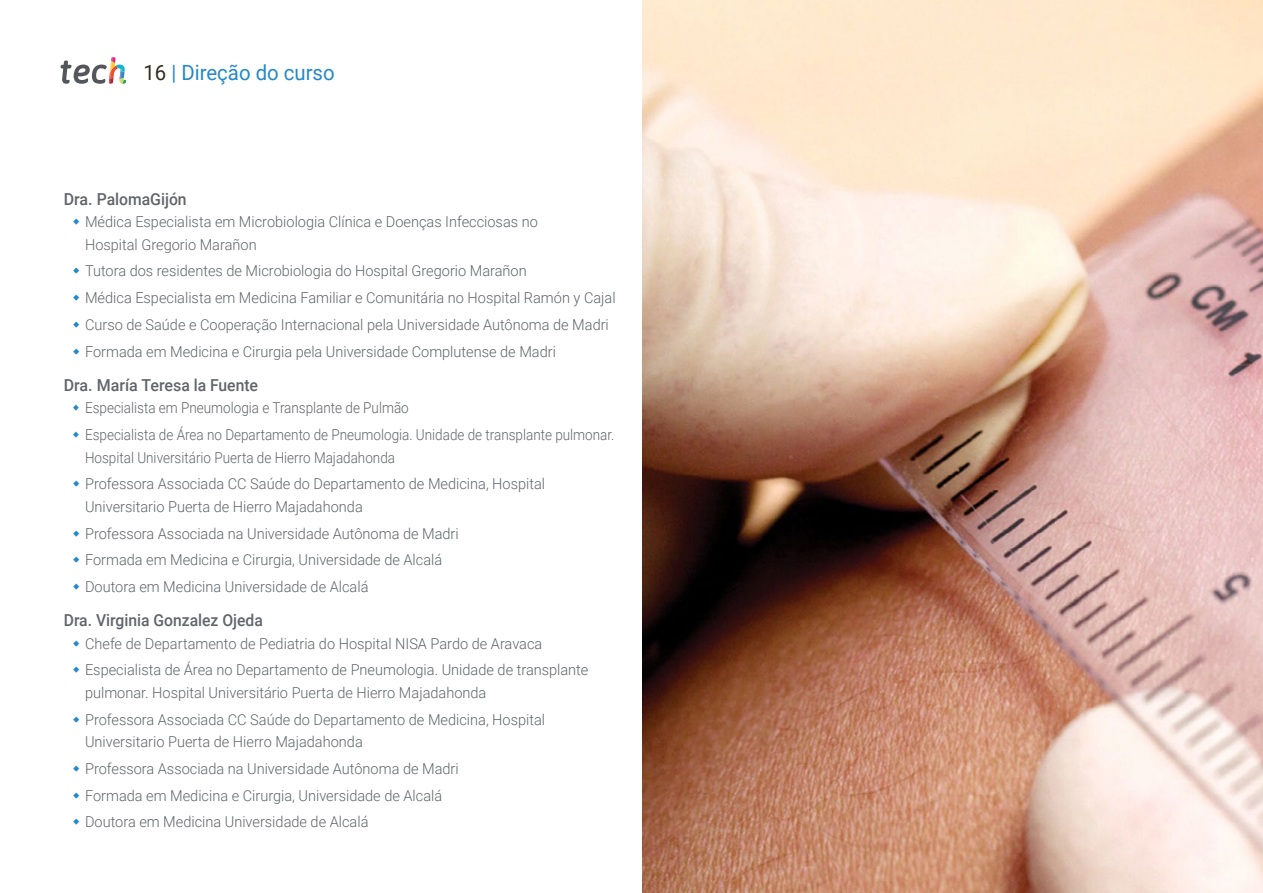
<style>
.page{position:relative;width:1263px;height:893px;background:#fff}
.page>*{position:absolute;margin:0;border:0;box-sizing:border-box;transform-origin:0 0}
.t1{font:21px "Roboto";color:#2488c9}
.t2{font:500 16.5px "Roboto";color:#61646a}
.t3{font:500 16.5px "Roboto";color:#61646a;scale:.95 1}
.t4{font:300 15px/26.7px "Roboto";color:#61646a}
.t5{font:300 15px/26.7px "Roboto";color:#61646a;scale:.9 1}
.s1{color:#312e20}
</style>
<div class="page">
<svg style="left:61px;top:57px;width:65px;height:27px"></svg>
<img style="left:642px;top:0;width:621px;height:893px">
<h1 class="t1" style="left:144px;top:57px;width:193px"><span class="s1">16</span> | Direção do curso</h1>
<p class="t2" style="left:64px;top:187px;width:124px">Dra. PalomaGijón</p>
<p class="t4" style="left:85px;top:210px;width:454px;line-height:22.5px">Médica Especialista em Microbiologia Clínica e Doenças Infecciosas no<br>Hospital Gregorio Marañon</p>
<p class="t4" style="left:85px;top:257px;width:532px">Tutora dos residentes de Microbiologia do Hospital Gregorio Marañon<br>Médica Especialista em Medicina Familiar e Comunitária no Hospital Ramón y Cajal Curso de Saúde e Cooperação Internacional pela Universidade Autônoma de Madri Formada em Medicina e Cirurgia pela Universidade Complutense de Madri</p>
<p class="t2" style="left:64px;top:373px;width:196px">Dra. María Teresa la Fuente</p>
<p class="t5" style="left:85px;top:394px;width:590px">Especialista em Pneumologia e Transplante de Pulmão<br>Especialista de Área no Departamento de Pneumologia. Unidade de transplante pulmonar.</p>
<p class="t5" style="left:85px;top:443px;width:513px">Hospital Universitário Puerta de Hierro Majadahonda<br>Professora Associada CC Saúde do Departamento de Medicina, Hospital</p>
<p class="t4" style="left:85px;top:493px;width:375px">Universitario Puerta de Hierro Majadahonda<br>Professora Associada na Universidade Autônoma de Madri Formada em Medicina e Cirurgia, Universidade de Alcalá Doutora em Medicina Universidade de Alcalá</p>
<p class="t3" style="left:64px;top:609px;width:211px">Dra. Virginia Gonzalez Ojeda</p>
<p class="t4" style="left:85px;top:629px;width:505px">Chefe de Departamento de Pediatria do Hospital NISA Pardo de Aravaca<br>Especialista de Área no Departamento de Pneumologia. Unidade de transplante</p>
<p class="t4" style="left:85px;top:679px;width:462px">pulmonar. Hospital Universitário Puerta de Hierro Majadahonda<br>Professora Associada CC Saúde do Departamento de Medicina, Hospital</p>
<p class="t4" style="left:85px;top:728px;width:375px">Universitario Puerta de Hierro Majadahonda<br>Professora Associada na Universidade Autônoma de Madri Formada em Medicina e Cirurgia, Universidade de Alcalá Doutora em Medicina Universidade de Alcalá</p>
</div>
